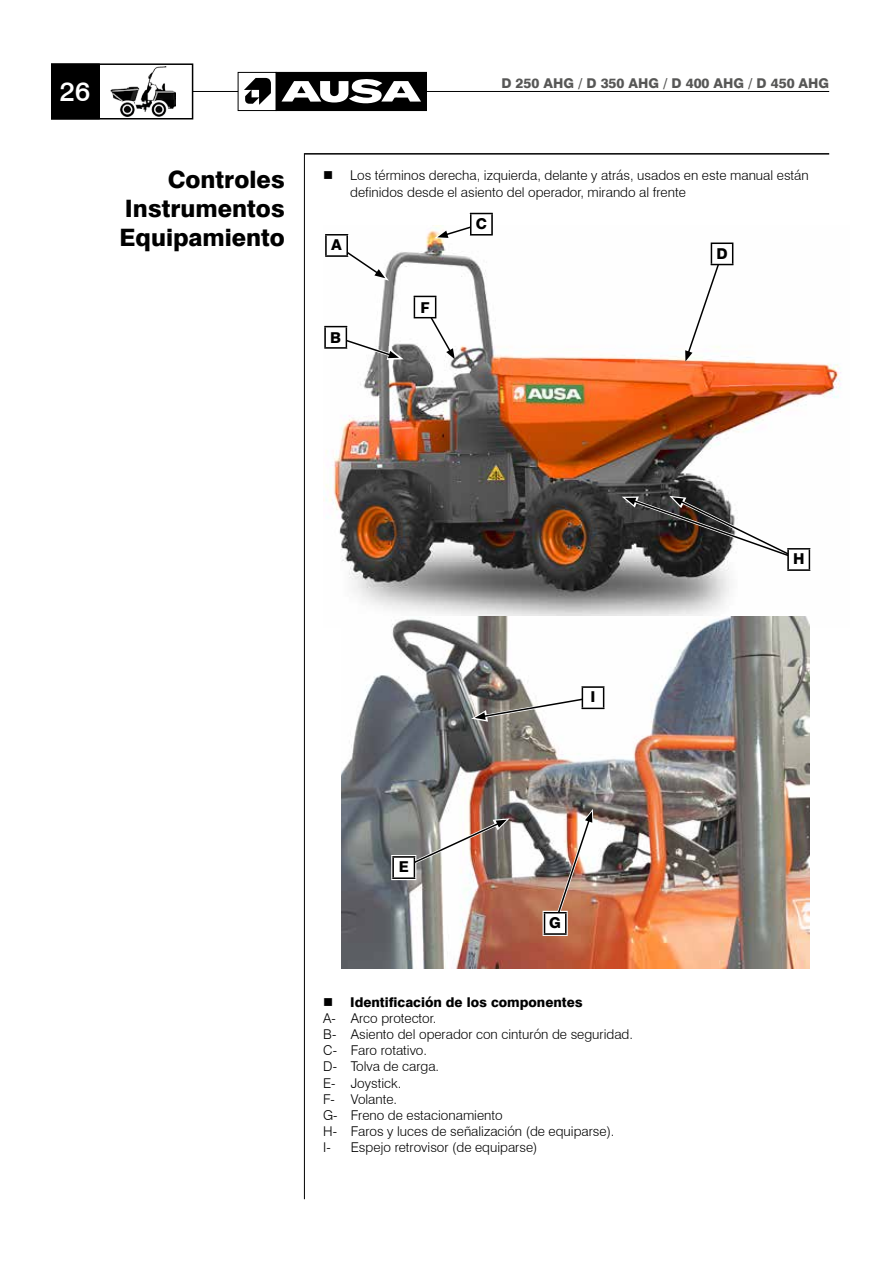
<style>
.page{position:relative;width:893px;height:1263px;background:#fff}
.page>*{position:absolute;margin:0;border:0;box-sizing:border-box;transform-origin:0 0}
.t1{font:500 27px "Swiss 721 BT";color:#fff}
.t2{font:800 24px/28.8px "Swiss 721 BT";color:#000;text-align:justify}
.t3{font:800 16.5px "Swiss 721 BT";color:#000}
.t4{font:800 15px "Swiss 721 BT";color:#000}
.t5{font:300 13.5px/16.2px "Swiss 721 BT";color:#000}
.t6{font:800 13.5px "Swiss 721 BT";color:#575756}
.s1{font-size:16.5px}
.s2{font-size:15px}
.s3{font-weight:800}
</style>
<div class="page">
<hr style="left:427px;top:91px;width:402px;height:1px;background:#000">
<div style="left:238px;top:72px;width:39px;height:39px;border:1px solid #000"></div>
<div style="left:276px;top:72px;width:150px;height:39px;background:#000"></div>
<svg style="left:244px;top:78px;width:27px;height:27px"></svg>
<svg style="left:282px;top:79px;width:139px;height:25px"></svg>
<hr style="left:192px;top:91px;width:46px;height:1px;background:#000">
<div style="left:51px;top:64px;width:48px;height:55px;background:#000"></div>
<div style="left:51px;top:63px;width:49px;height:56px;border:2px solid #000"></div>
<div style="left:51px;top:63px;width:142px;height:56px;border:2px solid #000"></div>
<img style="left:110px;top:67px;width:65px;height:50px">
<hr style="left:304px;top:153px;width:1px;height:1046px;background:#000">
<hr style="left:305px;top:153px;width:524px;height:2px;background:#000">
<img style="left:323px;top:230px;width:518px;height:398px">
<img style="left:342px;top:617px;width:467px;height:352px">
<hr style="left:543px;top:934px;width:25px;height:2px;background:#fff">
<img style="left:543px;top:809px;width:50px;height:125px">
<hr style="left:565px;top:913px;width:2px;height:20px;background:#000">
<hr style="left:544px;top:933px;width:23px;height:2px;background:#000">
<hr style="left:391px;top:855px;width:25px;height:2px;background:#fff">
<hr style="left:391px;top:857px;width:2px;height:21px;background:#fff">
<hr style="left:391px;top:878px;width:25px;height:2px;background:#fff">
<div style="left:393px;top:857px;width:21px;height:21px;background:#fff"></div>
<hr style="left:392px;top:856px;width:23px;height:2px;background:#000">
<svg style="left:392px;top:858px;width:2px;height:19px"></svg>
<svg style="left:400px;top:818px;width:110px;height:60px"></svg>
<hr style="left:392px;top:877px;width:23px;height:2px;background:#000">
<hr style="left:580px;top:685px;width:26px;height:2px;background:#fff">
<hr style="left:580px;top:687px;width:2px;height:22px;background:#fff">
<hr style="left:604px;top:687px;width:2px;height:22px;background:#fff">
<hr style="left:582px;top:686px;width:22px;height:2px;background:#000">
<svg style="left:471px;top:688px;width:135px;height:34px"></svg>
<hr style="left:412px;top:294px;width:26px;height:2px;background:#fff">
<hr style="left:412px;top:296px;width:2px;height:22px;background:#fff">
<hr style="left:412px;top:318px;width:26px;height:2px;background:#fff">
<svg style="left:414px;top:296px;width:41px;height:63px"></svg>
<hr style="left:709px;top:241px;width:26px;height:2px;background:#fff">
<hr style="left:709px;top:243px;width:2px;height:22px;background:#fff">
<hr style="left:733px;top:243px;width:2px;height:22px;background:#fff">
<hr style="left:711px;top:242px;width:22px;height:2px;background:#000">
<svg style="left:685px;top:244px;width:50px;height:117px"></svg>
<svg style="left:435px;top:212px;width:59px;height:27px"></svg>
<hr style="left:491px;top:214px;width:2px;height:20px;background:#000">
<hr style="left:470px;top:234px;width:23px;height:2px;background:#000">
<svg style="left:323px;top:325px;width:81px;height:35px"></svg>
<hr style="left:324px;top:347px;width:23px;height:2px;background:#000">
<svg style="left:324px;top:233px;width:65px;height:48px"></svg>
<hr style="left:325px;top:255px;width:23px;height:2px;background:#000">
<hr style="left:786px;top:570px;width:25px;height:2px;background:#fff">
<svg style="left:622px;top:496px;width:189px;height:74px"></svg>
<hr style="left:787px;top:569px;width:23px;height:2px;background:#000">
<h1 class="t1" style="left:60px;top:75px;width:32px">26</h1>
<p class="t6" style="left:502px;top:75px;width:329px">D 250 AHG / D 350 AHG / D 400 AHG / D 450 AHG</p>
<h2 class="t2" style="left:119px;top:165px;width:167px;text-indent:48px">Controles Instrumentos Equipamiento</h2>
<p class="t5" style="left:350px;top:167px;width:460px;text-indent:-27px">■ Los términos derecha, izquierda, delante y atrás, usados en este manual están definidos desde el asiento del operador, mirando al frente</p>
<p class="t4" style="left:331px;top:236px;width:12px">A<span class="s1">a</span></p>
<p class="t4" style="left:330px;top:328px;width:12px">B<span class="s1">a</span></p>
<p class="t3" style="left:420px;top:295px;width:11px">a<span class="s2">F</span></p>
<p class="t4" style="left:476px;top:214px;width:13px">C<span class="s1">a</span></p>
<p class="t4" style="left:716px;top:245px;width:13px">D<span class="s1">a</span></p>
<p class="t4" style="left:399px;top:858px;width:12px">E<span class="s1">a</span></p>
<p class="t3" style="left:588px;top:686px;width:11px">a<span class="s2">I</span></p>
<p class="t4" style="left:549px;top:914px;width:13px">G<span class="s1">a</span></p>
<p class="t5" style="left:323px;top:994px;width:311px">■ <span class="s3">Identificación de los componentes<br></span>A- Arco protector.<br>B- Asiento del operador con cinturón de seguridad.<br>C- Faro rotativo.<br>D- Tolva de carga.<br>E- Joystick.<br>F- Volante.<br>G- Freno de estacionamiento<br>H- Faros y luces de señalización (de equiparse).<br>I-</p>
<p class="t5" style="left:351px;top:1139px;width:188px">Espejo retrovisor (de equiparse)</p>
<p class="t4" style="left:793px;top:550px;width:13px">H<span class="s1">a</span></p>
</div>
